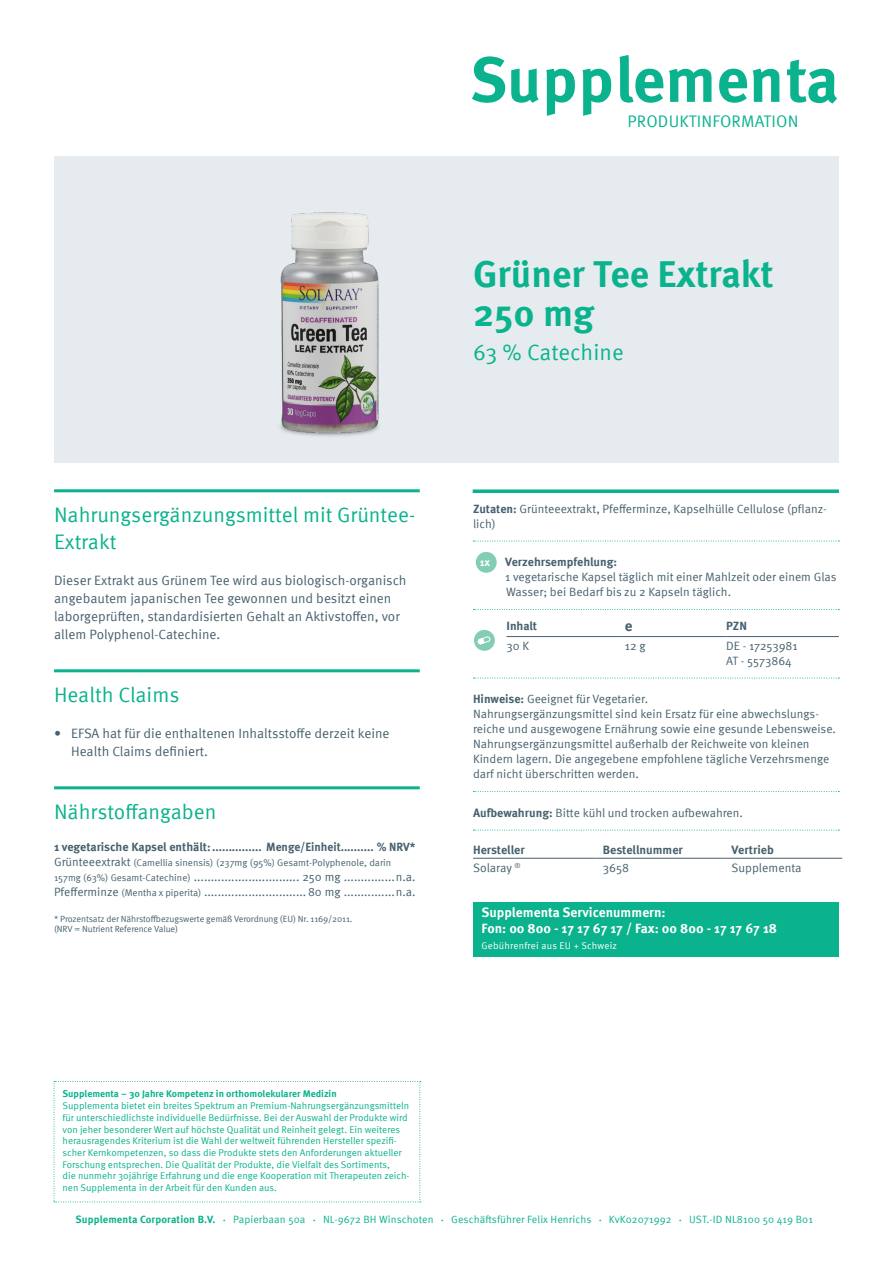
<style>
.page{position:relative;width:893px;height:1263px;background:#fff}
.page>*{position:absolute;margin:0;border:0;box-sizing:border-box;transform-origin:0 0}
.Produkt_Titel{font:700 63.45px "Meta Pro";color:#0ab38d}
.Produkt_Titel-2{font:700 37.5px/39px "Meta Pro";color:#0ab38d}
.Produkt_Subline{font:22.5px "Meta Pro";color:#0ab38d}
.Headline-Grün{font:21px/27px "Meta Pro";color:#0ab38d}
.t1{font:16.65px "Meta Pro";letter-spacing:.01em;color:#0ab38d}
.Nährstoffangaben{font:700 15px "Meta Pro";color:#46616e}
.Fließtext{font:13.5px/18px "Meta Pro";color:#46616e}
.Servicenummern{font:700 13.5px/16.2px "Meta Pro";color:#fff}
.Nährstoffangaben-2{font:700 12.15px "Meta Pro";color:#46616e}
.Nährstoffangaben-3{font:12.15px "Meta Pro";letter-spacing:-.005em;color:#46616e}
.Fließtext_klein{font:12.15px "Meta Pro";color:#46616e}
.Fließtext_klein_mit{font:12px/15px "Meta Pro";color:#46616e}
.Nährstoffangaben-4{font:12px/15px "Meta Pro";color:#46616e}
.Nährstoffangaben-5{font:700 12px "Meta Pro";color:#46616e}
.Fließtext-2{font:700 10.95px "Meta Pro";color:#fff}
.t2{font:10.5px "Meta Pro";letter-spacing:.01em;color:#0ab38d}
.t3{font:700 10.5px "Meta Pro";letter-spacing:.01em;color:#0ab38d}
.Supplementa_Text_Kle{font:9.75px/11.7px "Meta Pro";color:#0ab38d}
.Nährstoffangaben-6{font:9.75px "Meta Pro";color:#46616e}
.Servicenummern-2{font:9.75px "Meta Pro";letter-spacing:.02em;color:#fff}
.Nährstoffangaben-7{font:9px/10.5px "Meta Pro";letter-spacing:-.01em;color:#46616e}
.s1{font-size:12px}
.s2{font-size:9.75px}
.s3{font-weight:700}
.s4{font-size:4.5px}
</style>
<div class="page">
<div style="left:54px;top:156px;width:785px;height:306px;background:#e6ebef"></div>
<hr style="left:54px;top:489px;width:366px;height:3px;background:#0ab38d">
<hr style="left:54px;top:669px;width:366px;height:3px;background:#0ab38d">
<hr style="left:54px;top:786px;width:366px;height:3px;background:#0ab38d">
<svg style="left:473px;top:541px;width:366px;height:1px"></svg>
<svg style="left:473px;top:609px;width:366px;height:1px"></svg>
<svg style="left:473px;top:678px;width:366px;height:1px"></svg>
<svg style="left:473px;top:791px;width:366px;height:1px"></svg>
<svg style="left:473px;top:830px;width:366px;height:1px"></svg>
<div style="left:473px;top:902px;width:366px;height:54px;background:#0ab38d"></div>
<div style="left:476px;top:552px;width:21px;height:21px;background:#83cdb5;border-radius:50%"></div>
<hr style="left:506px;top:636px;width:113px;height:1px;background:#46616e">
<hr style="left:619px;top:636px;width:107px;height:1px;background:#46616e">
<hr style="left:726px;top:636px;width:113px;height:1px;background:#46616e">
<div style="left:474px;top:630px;width:21px;height:21px;background:#83cdb5;border-radius:50%"></div>
<svg style="left:478px;top:636px;width:12px;height:8px"></svg>
<hr style="left:473px;top:858px;width:124px;height:1px;background:#46616e">
<hr style="left:597px;top:858px;width:129px;height:1px;background:#46616e">
<hr style="left:726px;top:858px;width:116px;height:1px;background:#46616e">
<svg style="left:54px;top:1081px;width:367px;height:121px"></svg>
<svg style="left:473px;top:489px;width:366px;height:4px"></svg>
<img style="left:280px;top:212px;width:99px;height:224px">
<p class="Produkt_Titel" style="left:470px;top:30px;width:371px">Supplementa</p>
<p class="t1" style="left:628px;top:109px;width:172px">PRODUKTINFORMATION</p>
<p class="Headline-Grün" style="left:54px;top:500px;width:363px">Nahrungsergänzungsmittel mit Grüntee-<br>Extrakt</p>
<p class="Fließtext" style="left:54px;top:570px;width:354px">Dieser Extrakt aus Grünem Tee wird aus biologisch-organisch angebautem japanischen Tee gewonnen und besitzt einen laborgeprüften, standardisierten Gehalt an Aktivstoffen, vor allem Polyphenol-Catechine.</p>
<p class="Headline-Grün" style="left:54px;top:680px;width:127px">Health Claims</p>
<p class="Fließtext" style="left:71px;top:723px;width:320px;text-indent:-17px">• EFSA hat für die enthaltenen Inhaltsstoffe derzeit keine<br>Health Claims definiert.</p>
<p class="Headline-Grün" style="left:54px;top:797px;width:164px">Nährstoffangaben</p>
<p class="Nährstoffangaben-5" style="left:54px;top:838px;width:363px">1 vegetarische Kapsel enthält:............... Menge/Einheit.......... % NRV*</p>
<p class="Nährstoffangaben-6" style="left:54px;top:856px;width:339px"><span class="s1">Grünteeextrakt</span> (Camellia sinensis) (237mg (95%) Gesamt-Polyphenole, darin</p>
<p class="Nährstoffangaben-4" style="left:54px;top:869px;width:363px"><span class="s2">157mg (63%) Gesamt-Catechine)</span> ............................... 250 mg ...............n.a.</p>
<p class="Nährstoffangaben-4" style="left:54px;top:884px;width:363px">Pfefferminze <span class="s2">(Mentha x piperita)</span> .............................. 80 mg ...............n.a.</p>
<p class="Nährstoffangaben-7" style="left:54px;top:913px;width:300px">* Prozentsatz der Nährstoffbezugswerte gemäß Verordnung (EU) Nr. 1169/2011. (NRV = Nutrient Reference Value)</p>
<p class="Supplementa_Text_Kle" style="left:63px;top:1087px;width:348px"><span class="s3">Supplementa – 30 Jahre Kompetenz in orthomolekularer Medizin<br></span>Supplementa bietet ein breites Spektrum an Premium-Nahrungsergänzungsmitteln für unterschiedlichste individuelle Bedürfnisse. Bei der Auswahl der Produkte wird von jeher besonderer Wert auf höchste Qualität und Reinheit gelegt. Ein weiteres herausragendes Kriterium ist die Wahl der weltweit führenden Hersteller spezifi&shy;scher Kernkompetenzen, so dass die Produkte stets den Anforderungen aktueller Forschung entsprechen. Die Qualität der Produkte, die Vielfalt des Sortiments,<br>die nunmehr 30jährige Erfahrung und die enge Kooperation mit Therapeuten zeich&shy;nen Supplementa in der Arbeit für den Kunden aus.</p>
<p class="Produkt_Titel-2" style="left:473px;top:252px;width:302px">Grüner Tee Extrakt<br>250 mg</p>
<p class="Produkt_Subline" style="left:473px;top:336px;width:152px">63 % Catechine</p>
<p class="Fließtext_klein_mit" style="left:473px;top:500px;width:355px"><span class="s3">Zutaten:</span> Grünteeextrakt, Pfefferminze, Kapselhülle Cellulose (pflanz&shy;lich)</p>
<p class="Fließtext-2" style="left:480px;top:553px;width:12px">1x</p>
<p class="Fließtext_klein_mit" style="left:505px;top:554px;width:333px"><span class="s3">Verzehrsempfehlung:<br></span>1 vegetarische Kapsel täglich mit einer Mahlzeit oder einem Glas<br>Wasser; bei Bedarf bis zu 2 Kapseln täglich.</p>
<p class="Nährstoffangaben-5" style="left:506px;top:616px;width:32px">Inhalt</p>
<p class="Nährstoffangaben" style="left:625px;top:614px;width:9px">e</p>
<p class="Nährstoffangaben-5" style="left:726px;top:616px;width:22px">PZN</p>
<p class="Nährstoffangaben-4" style="left:506px;top:637px;width:24px">30 K</p>
<p class="Nährstoffangaben-4" style="left:625px;top:637px;width:22px">12 g</p>
<p class="Nährstoffangaben-4" style="left:726px;top:637px;width:73px">DE - 17253981<br>AT - 5573864</p>
<p class="Fließtext_klein_mit" style="left:473px;top:691px;width:364px"><span class="s3">Hinweise:</span> Geeignet für Vegetarier.<br>Nahrungsergänzungsmittel sind kein Ersatz für eine abwechslungs&shy;reiche und ausgewogene Ernährung sowie eine gesunde Lebensweise.<br>Nahrungsergänzungsmittel außerhalb der Reichweite von kleinen Kindern lagern. Die angegebene empfohlene tägliche Verzehrsmenge darf nicht überschritten werden.</p>
<p class="Fließtext_klein_mit" style="left:473px;top:804px;width:271px"><span class="s3">Aufbewahrung:</span> Bitte kühl und trocken aufbewahren.</p>
<p class="Nährstoffangaben-2" style="left:473px;top:840px;width:53px">Hersteller</p>
<p class="Nährstoffangaben-2" style="left:603px;top:840px;width:82px">Bestellnummer</p>
<p class="Nährstoffangaben-2" style="left:732px;top:840px;width:44px">Vertrieb</p>
<p class="Nährstoffangaben-3" style="left:473px;top:858px;width:49px">Solaray <sup>®</sup></p>
<p class="Fließtext_klein" style="left:603px;top:858px;width:28px">3658</p>
<p class="Nährstoffangaben-3" style="left:732px;top:858px;width:71px">Supplementa</p>
<p class="Servicenummern" style="left:482px;top:903px;width:297px">Supplementa Servicenummern:<br>Fon: 00 800 - 17 17 67 17 / Fax: 00 800 - 17 17 67 18</p>
<p class="Servicenummern-2" style="left:482px;top:938px;width:137px">Gebührenfrei aus EU + Schweiz</p>
<p class="t3" style="left:76px;top:1211px;width:141px">Supplementa Corporation B.V.</p>
<p class="t2" style="left:223px;top:1211px;width:84px"><span class="s4">•</span> Papierbaan 50a</p>
<p class="t2" style="left:313px;top:1211px;width:122px"><span class="s4">•</span> NL-9672 BH Winschoten</p>
<p class="t2" style="left:441px;top:1211px;width:152px"><span class="s4">•</span> Geschäftsführer Felix Henrichs</p>
<p class="t2" style="left:599px;top:1211px;width:74px"><span class="s4">•</span> KvK02071992</p>
<p class="t2" style="left:679px;top:1211px;width:135px"><span class="s4">•</span> UST.-ID NL8100 50 419 B01</p>
</div>
